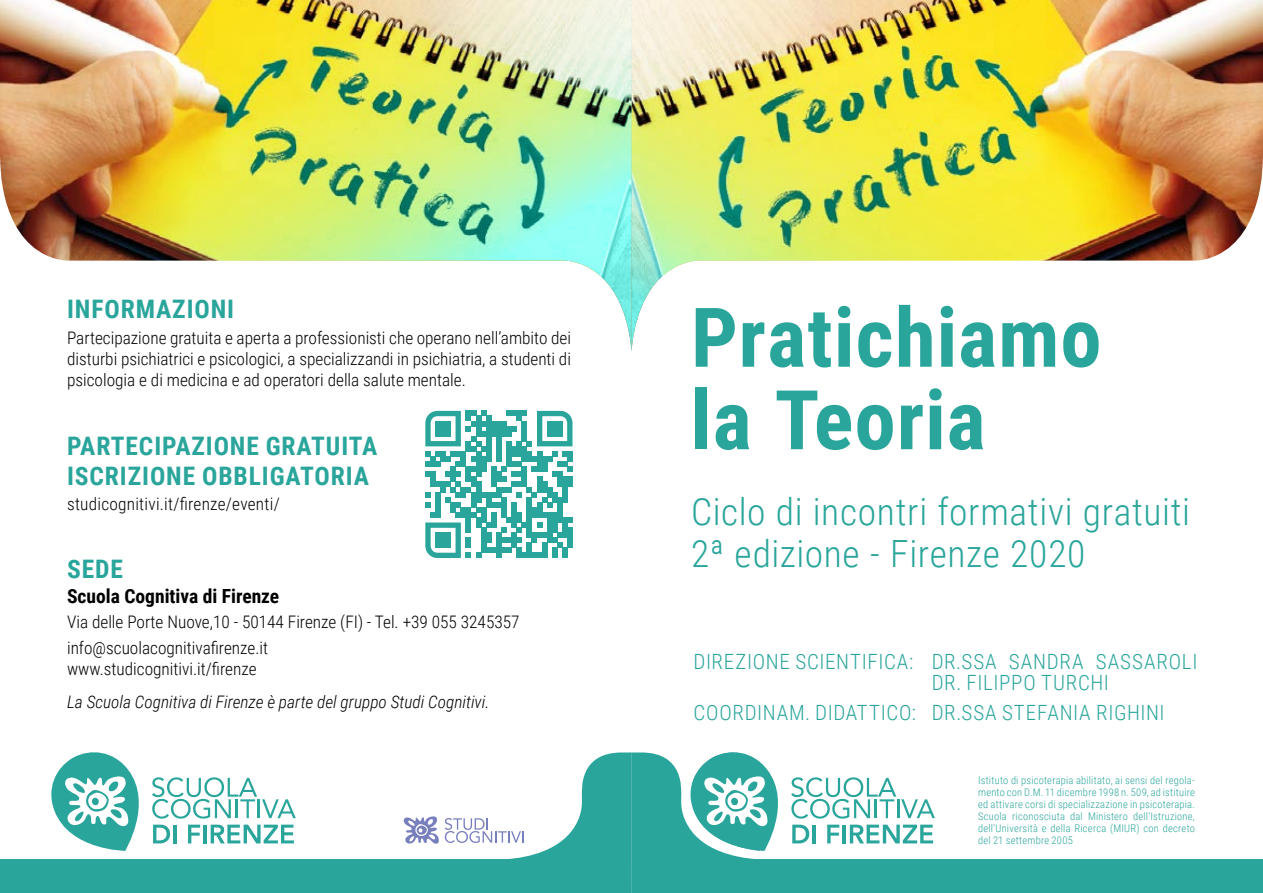
<style>
.page{position:relative;width:1263px;height:893px;background:#fff}
.page>*{position:absolute;margin:0;border:0;box-sizing:border-box;transform-origin:0 0}
.t1{font:700 82.5px/82.5px "Roboto Condensed";letter-spacing:.01em;color:#29a59b}
.t2{font:300 37.5px/42px "Roboto Condensed";letter-spacing:.015em;color:#29a59b}
.t3{font:700 25.5px/30.6px "Roboto Condensed";letter-spacing:.035em;color:#29a59b}
.t4{font:300 21px/21px "Roboto Condensed";letter-spacing:.035em;color:#29a59b}
.t5{font:700 19.5px "Roboto Condensed";color:#000}
.t6{font:300 17.25px/21px "Roboto Condensed";color:#000;text-align:justify}
.t7{font:italic 300 17.25px "Roboto Condensed";color:#000}
.t8{font:300 10.5px/12px "Roboto Condensed";letter-spacing:.02em;color:#29a59b;text-align:justify}
</style>
<div class="page">
<img style="left:631px;top:0;width:632px;height:351px">
<img style="left:0;top:0;width:631px;height:346px">
<svg style="left:632px;top:752px;width:631px;height:141px"></svg>
<svg style="left:0;top:752px;width:632px;height:141px"></svg>
<svg style="left:445px;top:818px;width:79px;height:25px"></svg>
<svg style="left:404px;top:816px;width:35px;height:28px"></svg>
<svg style="left:425px;top:411px;width:147px;height:147px"></svg>
<div style="left:435px;top:421px;width:16px;height:15px;background:#29a59b"></div>
<div style="left:547px;top:421px;width:15px;height:15px;background:#29a59b"></div>
<div style="left:435px;top:533px;width:16px;height:15px;background:#29a59b"></div>
<svg style="left:686px;top:752px;width:249px;height:99px"></svg>
<svg style="left:51px;top:752px;width:245px;height:99px"></svg>
<h3 class="t3" style="left:67px;top:293px;width:169px">INFORMAZIONI</h3>
<p class="t6" style="left:67px;top:326px;width:505px">Partecipazione gratuita e aperta a professionisti che operano nell’ambito dei disturbi psichiatrici e psicologici, a specializzandi in psichiatria, a studenti di psicologia e di medicina e ad operatori della salute mentale.</p>
<h3 class="t3" style="left:67px;top:429px;width:312px">PARTECIPAZIONE GRATUITA<br>ISCRIZIONE OBBLIGATORIA</h3>
<p class="t6" style="left:67px;top:493px;width:214px">studicognitivi.it/firenze/eventi/</p>
<h3 class="t3" style="left:67px;top:553px;width:57px">SEDE</h3>
<p class="t5" style="left:67px;top:582px;width:214px">Scuola Cognitiva di Firenze</p>
<p class="t6" style="left:67px;top:609px;width:454px;line-height:25.2px">Via delle Porte Nuove,10 - 50144 Firenze (FI) - Tel. +39 055 3245357 info@scuolacognitivafirenze.it</p>
<p class="t6" style="left:67px;top:657px;width:191px">www.studicognitivi.it/firenze</p>
<p class="t7" style="left:67px;top:690px;width:424px">La Scuola Cognitiva di Firenze è parte del gruppo Studi Cognitivi.</p>
<h1 class="t1" style="left:691px;top:293px;width:412px">Pratichiamo la Teoria</h1>
<h2 class="t2" style="left:691px;top:489px;width:501px">Ciclo di incontri formativi gratuiti<br>2ª edizione - Firenze 2020</h2>
<p class="t4" style="left:932px;top:651px;width:267px;text-indent:-238px">DIREZIONE SCIENTIFICA: DR.SSA SANDRA SASSAROLI<br>DR. FILIPPO TURCHI</p>
<p class="t4" style="left:693px;top:701px;width:472px">COORDINAM. DIDATTICO: DR.SSA STEFANIA RIGHINI</p>
<p class="t8" style="left:978px;top:774px;width:218px">Istituto di psicoterapia abilitato, ai sensi del regola&shy;mento con D.M. 11 dicembre 1998 n. 509, ad istituire ed attivare corsi di specializzazione in psicoterapia.<br>Scuola riconosciuta dal Ministero dell’Istruzione, dell’Università e della Ricerca (MIUR) con decreto del 21 settembre 2005</p>
</div>
